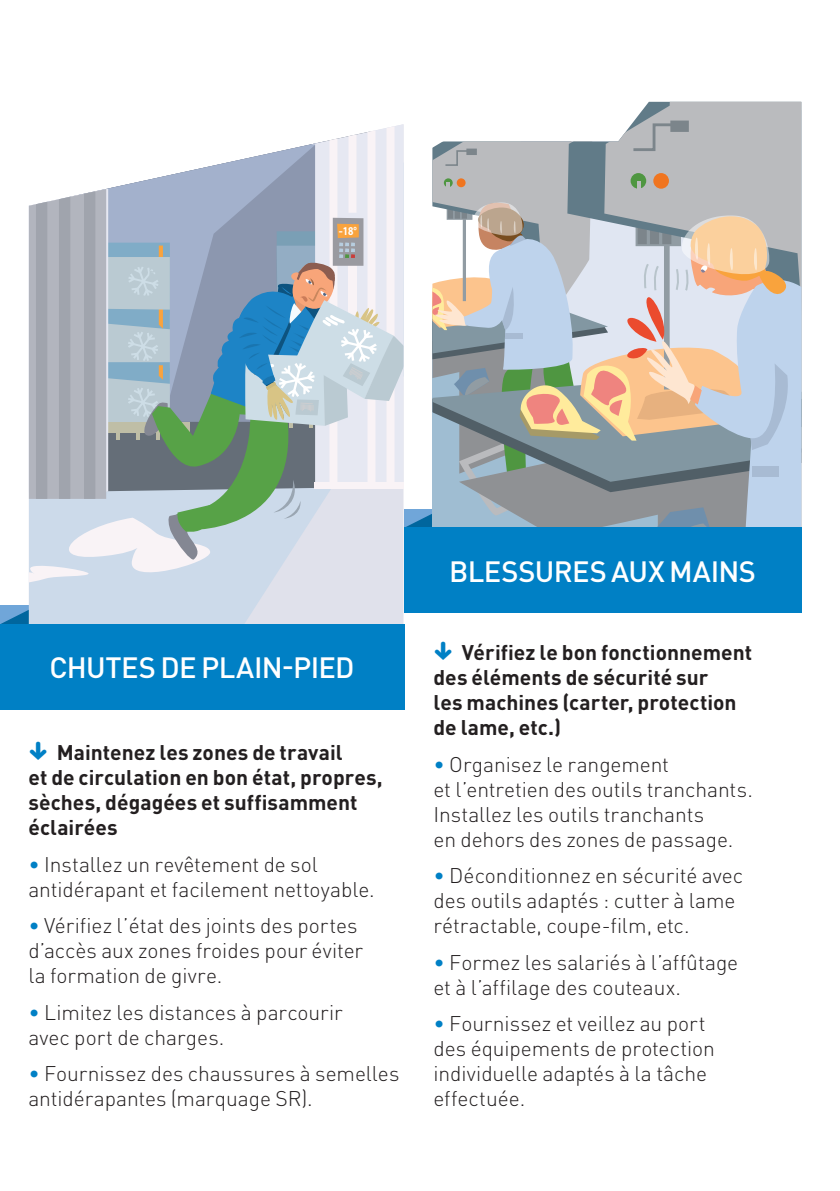
<style>
.page{position:relative;width:840px;height:1191px;background:#fff}
.page>*{position:absolute;margin:0;border:0;box-sizing:border-box;transform-origin:0 0}
.t1{font:500 29px "DINOT";letter-spacing:-.02em;color:#fff}
.t2{font:300 21px/25px "DINOT";letter-spacing:-.005em;color:#231f20}
.t3{font:700 21px/25px "DINOT";color:#231f20}
.t4{font:700 12px "Myriad Pro";color:#fff;scale:1.04 1}
.s1{color:#0080c5}
</style>
<div class="page">
<svg style="left:0;top:606px;width:29px;height:18px"></svg>
<svg style="left:29px;top:586px;width:374px;height:38px;background:#d3dcea"></svg>
<div style="left:0;top:624px;width:404px;height:85px;background:#0080c5"></div>
<svg style="left:641px;top:102px;width:159px;height:10px;background:#afb3b8"></svg>
<svg style="left:29px;top:112px;width:771px;height:474px"></svg>
<div style="left:404px;top:528px;width:396px;height:85px;background:#0080c5"></div>
<p class="t4" style="left:339px;top:223px;width:19px">-18°</p>
<h1 class="t1" style="left:49px;top:649px;width:306px">CHUTES DE PLAIN-PIED</h1>
<p class="t3" style="left:28px;top:739px;width:356px;text-indent:28px">Maintenez les zones de travail<br>et de circulation en bon état, propres, sèches, dégagées et suffisamment éclairées</p>
<p class="t2" style="left:28px;top:851px;width:347px"><span class="s1">•</span> Installez un revêtement de sol antidérapant et facilement nettoyable.</p>
<p class="t2" style="left:28px;top:913px;width:336px"><span class="s1">•</span> Vérifiez l’état des joints des portes d’accès aux zones froides pour éviter la formation de givre.</p>
<p class="t2" style="left:28px;top:999px;width:316px"><span class="s1">•</span> Limitez les distances à parcourir avec port de charges.</p>
<p class="t2" style="left:28px;top:1060px;width:372px"><span class="s1">•</span> Fournissez des chaussures à semelles antidérapantes (marquage SR).</p>
<h1 class="t1" style="left:449px;top:552px;width:308px">BLESSURES AUX MAINS</h1>
<p class="t3" style="left:433px;top:639px;width:320px;text-indent:28px">Vérifiez le bon fonctionnement des éléments de sécurité sur<br>les machines (carter, protection de lame, etc.)</p>
<p class="t2" style="left:433px;top:751px;width:321px"><span class="s1">•</span> Organisez le rangement<br>et l’entretien des outils tranchants.<br>Installez les outils tranchants<br>en dehors des zones de passage.</p>
<p class="t2" style="left:433px;top:863px;width:311px"><span class="s1">•</span> Déconditionnez en sécurité avec des outils adaptés : cutter à lame rétractable, coupe-film, etc.</p>
<p class="t2" style="left:433px;top:949px;width:306px"><span class="s1">•</span> Formez les salariés à l’affûtage et à l’affilage des couteaux.</p>
<p class="t2" style="left:433px;top:1010px;width:283px"><span class="s1">•</span> Fournissez et veillez au port des équipements de protection individuelle adaptés à la tâche effectuée.</p>
</div>
